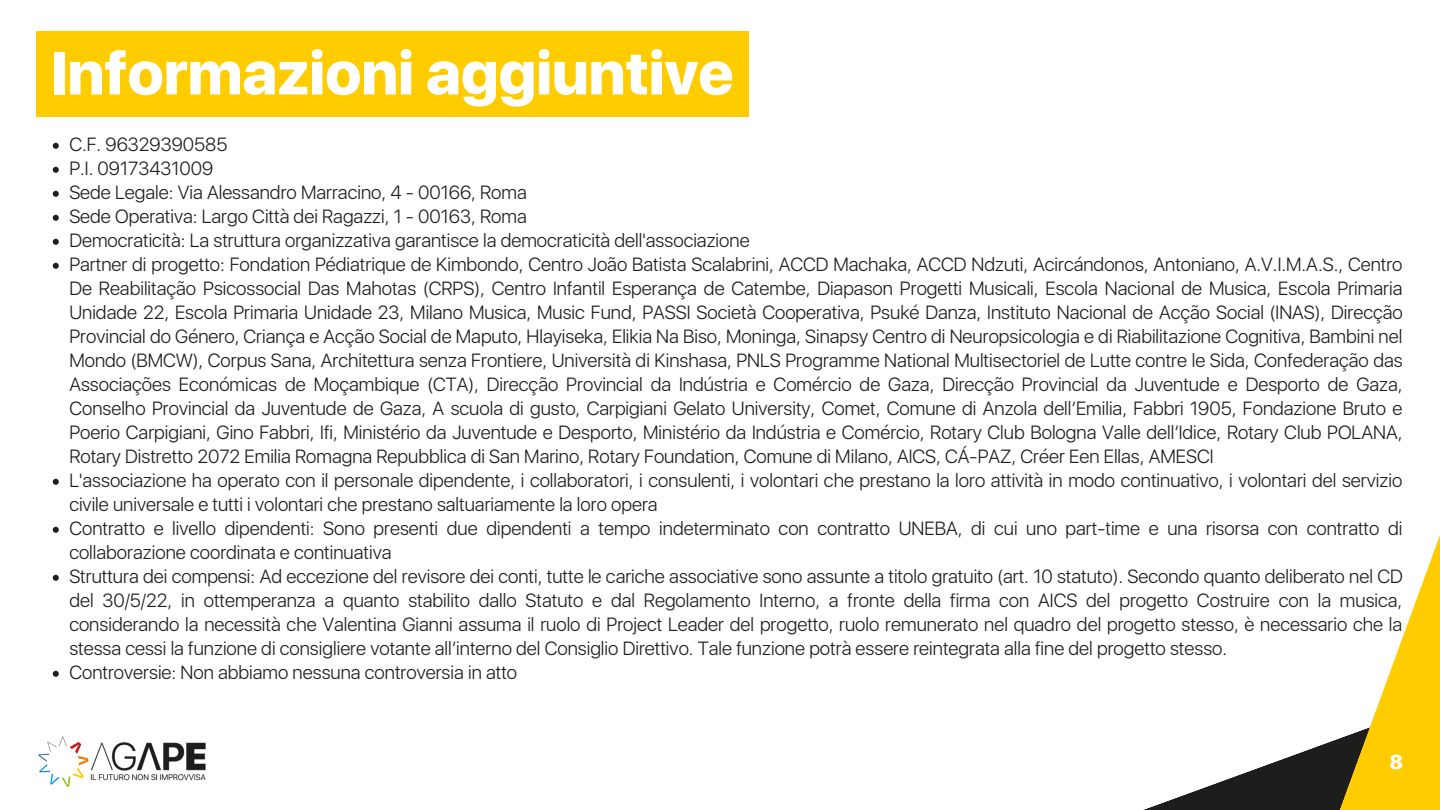
<style>
.page{position:relative;width:1440px;height:810px;background:#fff}
.page>*{position:absolute;margin:0;border:0;box-sizing:border-box;transform-origin:0 0}
.t1{font:800 60px "SFUI Display";color:#fff}
.t2{font:800 20px "SFUI Display";color:#fff}
.t3{font:300 19px/24px "SFUI Display";color:#1d1d1b;text-align:justify}
</style>
<div class="page">
<img style="left:38px;top:736px;width:168px;height:52px">
<svg style="left:1143px;top:536px;width:297px;height:274px"></svg>
<div style="left:36px;top:31px;width:713px;height:86px;background:#fc0"></div>
<svg style="left:53px;top:143px;width:6px;height:6px"></svg>
<svg style="left:53px;top:167px;width:6px;height:6px"></svg>
<svg style="left:53px;top:191px;width:6px;height:6px"></svg>
<svg style="left:53px;top:215px;width:6px;height:6px"></svg>
<svg style="left:53px;top:239px;width:6px;height:6px"></svg>
<svg style="left:53px;top:263px;width:6px;height:6px"></svg>
<svg style="left:53px;top:479px;width:6px;height:6px"></svg>
<svg style="left:53px;top:527px;width:6px;height:6px"></svg>
<svg style="left:53px;top:575px;width:6px;height:6px"></svg>
<svg style="left:53px;top:671px;width:6px;height:6px"></svg>
<p class="t1" style="left:51px;top:37px;width:685px">Informazioni aggiuntive</p>
<p class="t3" style="left:69px;top:132px;width:160px">C.F. 96329390585</p>
<p class="t3" style="left:69px;top:156px;width:146px">P.I. 09173431009</p>
<p class="t3" style="left:69px;top:180px;width:459px">Sede Legale: Via Alessandro Marracino, 4 - 00166, Roma</p>
<p class="t3" style="left:69px;top:204px;width:459px">Sede Operativa: Largo Città dei Ragazzi, 1 - 00163, Roma</p>
<p class="t3" style="left:69px;top:228px;width:682px">Democraticità: La struttura organizzativa garantisce la democraticità dell'associazione</p>
<p class="t3" style="left:69px;top:252px;width:1335px">Partner di progetto: Fondation Pédiatrique de Kimbondo, Centro João Batista Scalabrini, ACCD Machaka, ACCD Ndzuti, Acircándonos, Antoniano, A.V.I.M.A.S., Centro De Reabilitação Psicossocial Das Mahotas (CRPS), Centro Infantil Esperança de Catembe, Diapason Progetti Musicali, Escola Nacional de Musica, Escola Primaria Unidade 22, Escola Primaria Unidade 23, Milano Musica, Music Fund, PASSI Società Cooperativa, Psuké Danza, Instituto Nacional de Acção Social (INAS), Direcção Provincial do Género, Criança e Acção Social de Maputo, Hlayiseka, Elikia Na Biso, Moninga, Sinapsy Centro di Neuropsicologia e di Riabilitazione Cognitiva, Bambini nel Mondo (BMCW), Corpus Sana, Architettura senza Frontiere, Università di Kinshasa, PNLS Programme National Multisectoriel de Lutte contre le Sida, Confederação das Associações Económicas de Moçambique (CTA), Direcção Provincial da Indústria e Comércio de Gaza, Direcção Provincial da Juventude e Desporto de Gaza, Conselho Provincial da Juventude de Gaza, A scuola di gusto, Carpigiani Gelato University, Comet, Comune di Anzola dell’Emilia, Fabbri 1905, Fondazione Bruto e Poerio Carpigiani, Gino Fabbri, Ifi, Ministério da Juventude e Desporto, Ministério da Indústria e Comércio, Rotary Club Bologna Valle dell’Idice, Rotary Club POLANA, Rotary Distretto 2072 Emilia Romagna Repubblica di San Marino, Rotary Foundation, Comune di Milano, AICS, CÁ-PAZ, Créer Een Ellas, AMESCI</p>
<p class="t3" style="left:69px;top:468px;width:1335px">L'associazione ha operato con il personale dipendente, i collaboratori, i consulenti, i volontari che prestano la loro attività in modo continuativo, i volontari del servizio civile universale e tutti i volontari che prestano saltuariamente la loro opera</p>
<p class="t3" style="left:69px;top:516px;width:1335px">Contratto e livello dipendenti: Sono presenti due dipendenti a tempo indeterminato con contratto UNEBA, di cui uno part-time e una risorsa con contratto di collaborazione coordinata e continuativa</p>
<p class="t3" style="left:69px;top:564px;width:1335px">Struttura dei compensi: Ad eccezione del revisore dei conti, tutte le cariche associative sono assunte a titolo gratuito (art. 10 statuto). Secondo quanto deliberato nel CD del 30/5/22, in ottemperanza a quanto stabilito dallo Statuto e dal Regolamento Interno, a fronte della firma con AICS del progetto Costruire con la musica, considerando la necessità che Valentina Gianni assuma il ruolo di Project Leader del progetto, ruolo remunerato nel quadro del progetto stesso, è necessario che la stessa cessi la funzione di consigliere votante all’interno del Consiglio Direttivo. Tale funzione potrà essere reintegrata alla fine del progetto stesso.</p>
<p class="t3" style="left:69px;top:660px;width:449px">Controversie: Non abbiamo nessuna controversia in atto</p>
<p class="t2" style="left:1389px;top:750px;width:15px">8</p>
</div>
